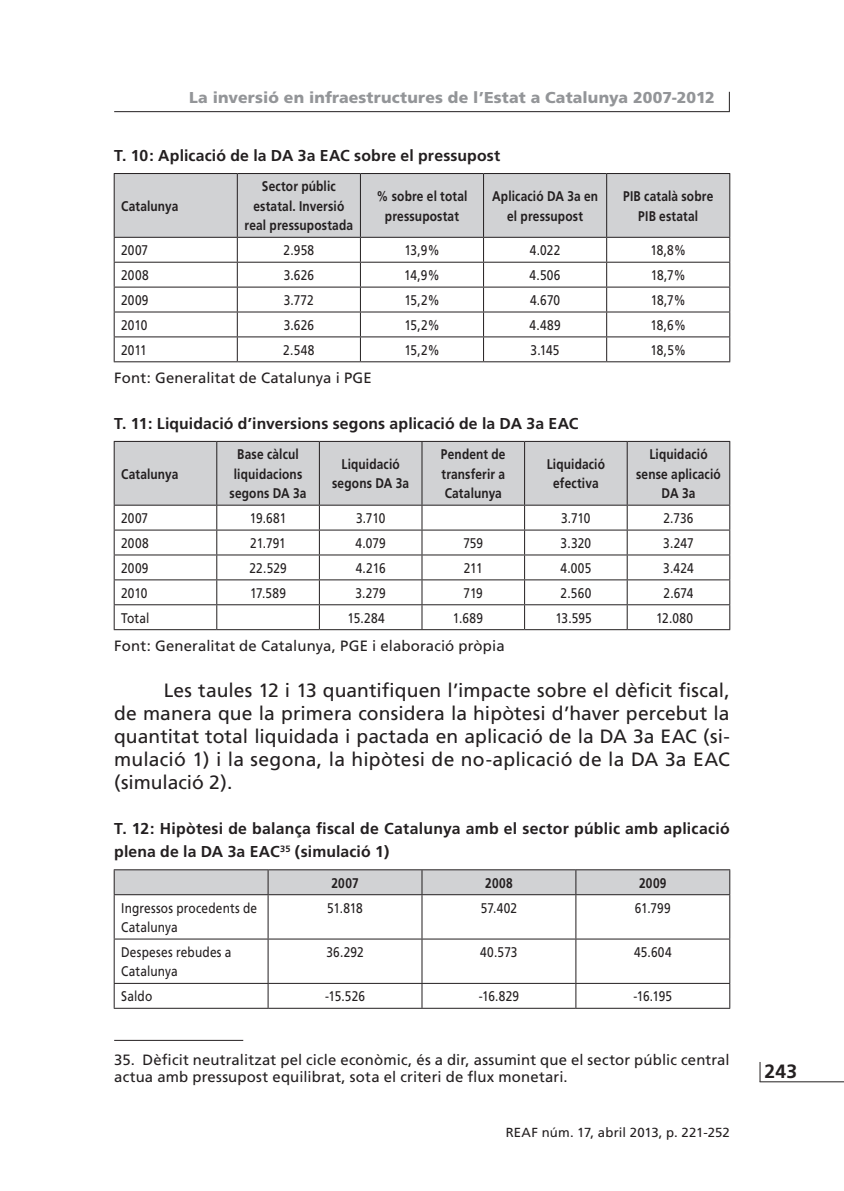
<style>
.page{position:relative;width:844px;height:1191px;background:#fff}
.page>*{position:absolute;margin:0;border:0;box-sizing:border-box;transform-origin:0 0}
.t1{font:19.25px/22.9px "Frutiger";letter-spacing:.01em;color:#231f20;text-align:justify}
.t2{font:700 19.25px "Frutiger";color:#231f20}
.t3{font:700 15.75px/22.9px "Frutiger";letter-spacing:.01em;color:#231f20}
.t4{font:900 15.75px "Frutiger";letter-spacing:.01em;color:#939598}
.t5{font:14.88px/16.6px "Frutiger";letter-spacing:.01em;color:#231f20}
.t6{font:14px/19.4px "Frutiger";letter-spacing:.01em;color:#231f20;scale:.85 1}
.t7{font:700 14px/19.4px "Frutiger";letter-spacing:.015em;color:#231f20;text-align:center;scale:.85 1}
.t8{font:13.12px "Frutiger";letter-spacing:.01em;color:#231f20}
</style>
<div class="page">
<hr style="left:114px;top:111px;width:615px;height:1px;background:#231f20">
<svg style="left:728px;top:92px;width:1px;height:20px"></svg>
<hr style="left:759px;top:1081px;width:84px;height:1px;background:#231f20">
<svg style="left:759px;top:1062px;width:1px;height:19px"></svg>
<svg style="left:114px;top:173px;width:616px;height:188px"></svg>
<hr style="left:114px;top:361px;width:123px;height:1px;background:#231f20">
<hr style="left:237px;top:361px;width:123px;height:1px;background:#231f20">
<hr style="left:360px;top:361px;width:123px;height:1px;background:#231f20">
<hr style="left:483px;top:361px;width:123px;height:1px;background:#231f20">
<hr style="left:606px;top:361px;width:124px;height:1px;background:#231f20">
<svg style="left:114px;top:441px;width:616px;height:188px"></svg>
<hr style="left:114px;top:629px;width:103px;height:1px;background:#231f20">
<hr style="left:217px;top:629px;width:102px;height:1px;background:#231f20">
<hr style="left:319px;top:629px;width:103px;height:1px;background:#231f20">
<hr style="left:422px;top:629px;width:102px;height:1px;background:#231f20">
<hr style="left:524px;top:629px;width:103px;height:1px;background:#231f20">
<hr style="left:627px;top:629px;width:103px;height:1px;background:#231f20">
<svg style="left:114px;top:869px;width:616px;height:25px;background:#c9cacb"></svg>
<hr style="left:114px;top:894px;width:154px;height:1px;background:#231f20">
<hr style="left:114px;top:895px;width:1px;height:43px;background:#231f20">
<hr style="left:268px;top:894px;width:154px;height:1px;background:#231f20">
<hr style="left:267px;top:895px;width:1px;height:43px;background:#231f20">
<hr style="left:422px;top:894px;width:153px;height:1px;background:#231f20">
<hr style="left:421px;top:895px;width:1px;height:43px;background:#231f20">
<hr style="left:575px;top:894px;width:155px;height:1px;background:#231f20">
<hr style="left:575px;top:895px;width:1px;height:43px;background:#231f20">
<hr style="left:729px;top:895px;width:1px;height:43px;background:#231f20">
<hr style="left:114px;top:938px;width:154px;height:1px;background:#231f20">
<hr style="left:114px;top:939px;width:1px;height:44px;background:#231f20">
<hr style="left:268px;top:938px;width:154px;height:1px;background:#231f20">
<hr style="left:267px;top:939px;width:1px;height:44px;background:#231f20">
<hr style="left:422px;top:938px;width:153px;height:1px;background:#231f20">
<hr style="left:421px;top:939px;width:1px;height:44px;background:#231f20">
<hr style="left:575px;top:938px;width:155px;height:1px;background:#231f20">
<hr style="left:575px;top:939px;width:1px;height:44px;background:#231f20">
<hr style="left:729px;top:939px;width:1px;height:44px;background:#231f20">
<hr style="left:114px;top:983px;width:154px;height:1px;background:#231f20">
<svg style="left:114px;top:983px;width:1px;height:24px"></svg>
<hr style="left:268px;top:983px;width:154px;height:1px;background:#231f20">
<svg style="left:267px;top:983px;width:1px;height:24px"></svg>
<hr style="left:422px;top:983px;width:153px;height:1px;background:#231f20">
<svg style="left:421px;top:983px;width:1px;height:24px"></svg>
<hr style="left:575px;top:983px;width:155px;height:1px;background:#231f20">
<svg style="left:575px;top:983px;width:1px;height:24px"></svg>
<svg style="left:729px;top:983px;width:1px;height:24px"></svg>
<hr style="left:114px;top:1007px;width:154px;height:1px;background:#231f20">
<hr style="left:268px;top:1007px;width:154px;height:1px;background:#231f20">
<hr style="left:422px;top:1007px;width:153px;height:1px;background:#231f20">
<hr style="left:575px;top:1007px;width:155px;height:1px;background:#231f20">
<hr style="left:114px;top:1040px;width:129px;height:1px;background:#231f20">
<p class="t4" style="left:189px;top:88px;width:527px">La inversió en infraestructures de l’Estat a Catalunya 2007-2012</p>
<p class="t3" style="left:114px;top:144px;width:387px">T. 10: Aplicació de la DA 3a EAC sobre el pressupost</p>
<p class="t7" style="left:121px;top:196px;width:69px">Catalunya</p>
<p class="t7" style="left:244px;top:177px;width:129px">Sector públic estatal. Inversió real pressupostada</p>
<p class="t7" style="left:376px;top:186px;width:108px">% sobre el total pressupostat</p>
<p class="t7" style="left:492px;top:186px;width:126px">Aplicació DA 3a en el pressupost</p>
<p class="t7" style="left:623px;top:186px;width:107px">PIB català sobre<br>PIB estatal</p>
<p class="t6" style="left:121px;top:240px;width:33px">2007</p>
<p class="t6" style="left:283px;top:240px;width:38px">2.958</p>
<p class="t6" style="left:404px;top:240px;width:43px">13,9%</p>
<p class="t6" style="left:529px;top:240px;width:37px">4.022</p>
<p class="t6" style="left:650px;top:240px;width:44px">18,8%</p>
<p class="t6" style="left:121px;top:265px;width:34px">2008</p>
<p class="t6" style="left:283px;top:265px;width:37px">3.626</p>
<p class="t6" style="left:404px;top:265px;width:43px">14,9%</p>
<p class="t6" style="left:529px;top:265px;width:38px">4.506</p>
<p class="t6" style="left:650px;top:265px;width:43px">18,7%</p>
<p class="t6" style="left:121px;top:290px;width:34px">2009</p>
<p class="t6" style="left:284px;top:290px;width:37px">3.772</p>
<p class="t6" style="left:404px;top:290px;width:43px">15,2%</p>
<p class="t6" style="left:530px;top:290px;width:37px">4.670</p>
<p class="t6" style="left:650px;top:290px;width:43px">18,7%</p>
<p class="t6" style="left:121px;top:315px;width:32px">2010</p>
<p class="t6" style="left:283px;top:315px;width:37px">3.626</p>
<p class="t6" style="left:404px;top:315px;width:43px">15,2%</p>
<p class="t6" style="left:529px;top:315px;width:38px">4.489</p>
<p class="t6" style="left:650px;top:315px;width:43px">18,6%</p>
<p class="t6" style="left:121px;top:340px;width:32px">2011</p>
<p class="t6" style="left:283px;top:340px;width:38px">2.548</p>
<p class="t6" style="left:404px;top:340px;width:43px">15,2%</p>
<p class="t6" style="left:530px;top:340px;width:36px">3.145</p>
<p class="t6" style="left:650px;top:340px;width:43px">18,5%</p>
<p class="t5" style="left:114px;top:369px;width:259px">Font: Generalitat de Catalunya i PGE</p>
<p class="t3" style="left:114px;top:412px;width:465px">T. 11: Liquidació d’inversions segons aplicació de la DA 3a EAC</p>
<p class="t7" style="left:121px;top:464px;width:69px">Catalunya</p>
<p class="t7" style="left:229px;top:444px;width:92px">Base càlcul liquidacions segons DA 3a</p>
<p class="t7" style="left:332px;top:454px;width:92px">Liquidació segons DA 3a</p>
<p class="t7" style="left:441px;top:444px;width:77px;text-align:justify">Pendent de transferir a Catalunya</p>
<p class="t7" style="left:546px;top:454px;width:70px">Liquidació efectiva</p>
<p class="t7" style="left:636px;top:444px;width:101px">Liquidació sense aplicació<br>DA 3a</p>
<p class="t6" style="left:121px;top:508px;width:33px">2007</p>
<p class="t6" style="left:250px;top:508px;width:44px">19.681</p>
<p class="t6" style="left:356px;top:508px;width:36px">3.710</p>
<p class="t6" style="left:561px;top:508px;width:36px">3.710</p>
<p class="t6" style="left:663px;top:508px;width:37px">2.736</p>
<p class="t6" style="left:121px;top:533px;width:34px">2008</p>
<p class="t6" style="left:250px;top:533px;width:43px">21.791</p>
<p class="t6" style="left:355px;top:533px;width:37px">4.079</p>
<p class="t6" style="left:463px;top:533px;width:25px">759</p>
<p class="t6" style="left:560px;top:533px;width:37px">3.320</p>
<p class="t6" style="left:663px;top:533px;width:37px">3.247</p>
<p class="t6" style="left:121px;top:558px;width:34px">2009</p>
<p class="t6" style="left:249px;top:558px;width:45px">22.529</p>
<p class="t6" style="left:355px;top:558px;width:37px">4.216</p>
<p class="t6" style="left:464px;top:558px;width:24px">211</p>
<p class="t6" style="left:560px;top:558px;width:38px">4.005</p>
<p class="t6" style="left:663px;top:558px;width:37px">3.424</p>
<p class="t6" style="left:121px;top:583px;width:32px">2010</p>
<p class="t6" style="left:250px;top:583px;width:44px">17.589</p>
<p class="t6" style="left:355px;top:583px;width:37px">3.279</p>
<p class="t6" style="left:463px;top:583px;width:24px">719</p>
<p class="t6" style="left:560px;top:583px;width:38px">2.560</p>
<p class="t6" style="left:663px;top:583px;width:37px">2.674</p>
<p class="t6" style="left:121px;top:608px;width:35px">Total</p>
<p class="t6" style="left:347px;top:608px;width:45px">15.284</p>
<p class="t6" style="left:452px;top:608px;width:37px">1.689</p>
<p class="t6" style="left:555px;top:608px;width:44px">13.595</p>
<p class="t6" style="left:656px;top:608px;width:45px">12.080</p>
<p class="t5" style="left:114px;top:637px;width:392px">Font: Generalitat de Catalunya, PGE i elaboració pròpia</p>
<p class="t1" style="left:114px;top:678px;width:617px;text-indent:50px">Les taules 12 i 13 quantifiquen l’impacte sobre el dèficit fiscal, de manera que la primera considera la hipòtesi d’haver percebut la quantitat total liquidada i pactada en aplicació de la DA 3a EAC (si&shy;mulació 1) i la segona, la hipòtesi de no-aplicació de la DA 3a EAC (simulació 2).</p>
<p class="t3" style="left:114px;top:817px;width:617px">T. 12: Hipòtesi de balança fiscal de Catalunya amb el sector públic amb aplicació plena de la DA 3a EAC<sup>35</sup> (simulació 1)</p>
<p class="t7" style="left:331px;top:873px;width:34px">2007</p>
<p class="t7" style="left:485px;top:873px;width:34px">2008</p>
<p class="t7" style="left:639px;top:873px;width:34px">2009</p>
<p class="t6" style="left:121px;top:898px;width:161px">Ingressos procedents de<br>Catalunya</p>
<p class="t6" style="left:327px;top:898px;width:43px">51.818</p>
<p class="t6" style="left:480px;top:898px;width:44px">57.402</p>
<p class="t6" style="left:634px;top:898px;width:44px">61.799</p>
<p class="t6" style="left:121px;top:942px;width:131px">Despeses rebudes a<br>Catalunya</p>
<p class="t6" style="left:326px;top:942px;width:45px">36.292</p>
<p class="t6" style="left:480px;top:942px;width:45px">40.573</p>
<p class="t6" style="left:634px;top:942px;width:46px">45.604</p>
<p class="t6" style="left:121px;top:986px;width:38px">Saldo</p>
<p class="t6" style="left:325px;top:986px;width:48px">-15.526</p>
<p class="t6" style="left:478px;top:986px;width:49px">-16.829</p>
<p class="t6" style="left:633px;top:986px;width:47px">-16.195</p>
<p class="t5" style="left:114px;top:1051px;width:617px">35. Dèficit neutralitzat pel cicle econòmic, és a dir, assumint que el sector públic central actua amb pressupost equilibrat, sota el criteri de flux monetari.</p>
<p class="t8" style="left:505px;top:1124px;width:225px">REAF núm. 17, abril 2013, p. 221-252</p>
<h1 class="t2" style="left:764px;top:1059px;width:34px">243</h1>
</div>
